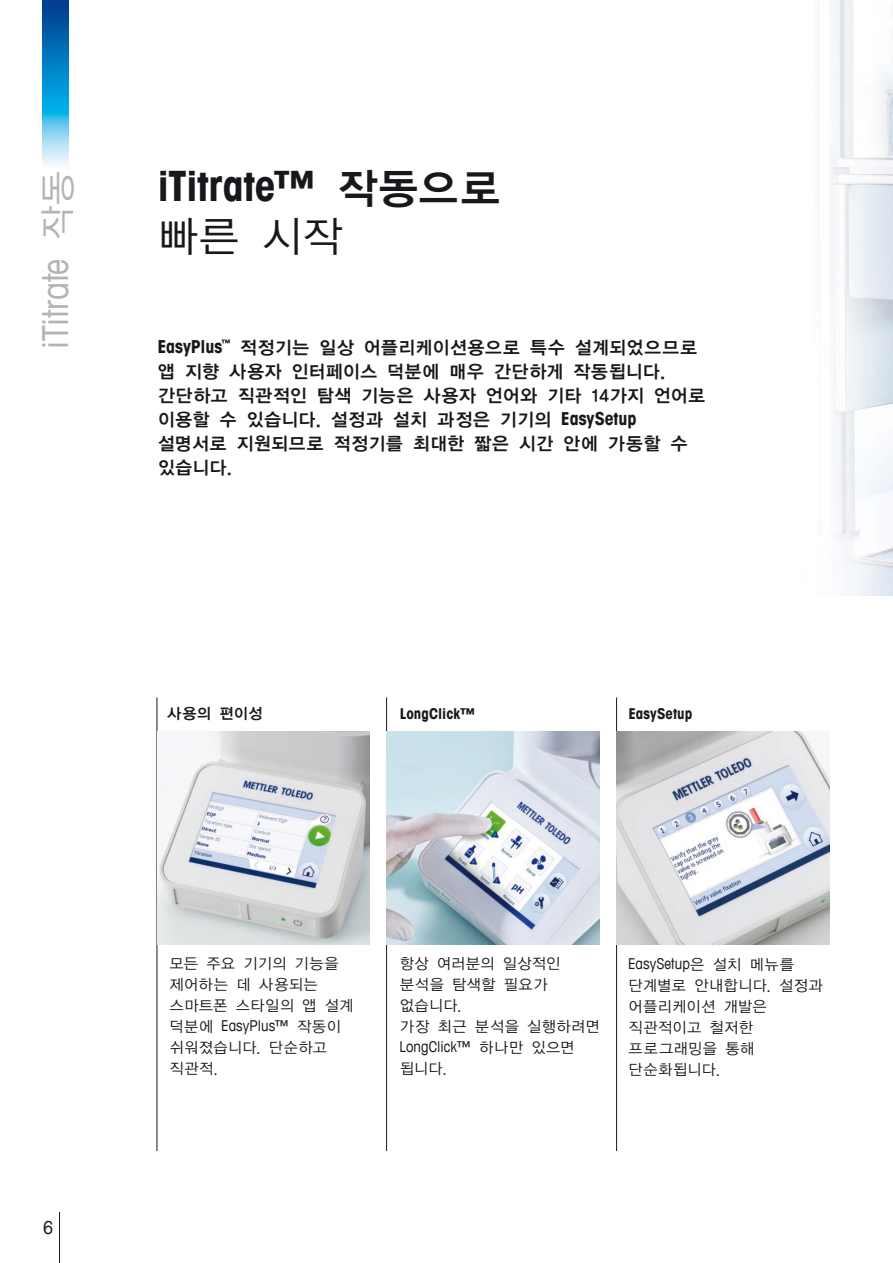
<style>
.page{position:relative;width:893px;height:1263px;background:#fff}
.page>*{position:absolute;margin:0;border:0;box-sizing:border-box;transform-origin:0 0}
._1_Title_Bold_28_32{font:700 condensed 42px "Avant Garde Com";letter-spacing:-.005em;color:#1a171c}
._2_Title_Book_28_32{font:42px "YDIYGO120 KS Cpc EUC H";color:#1a171c}
.t1{font:condensed 36px "Avant Garde Com";letter-spacing:-.01em;color:#b1b3b4}
._10_Lead_with_bullet{font:18px/24px "YDIYGO140 KS Cpc EUC H";letter-spacing:-.035em;color:#1a171c}
.t2{font:condensed 18px "Avant Garde Com";color:#1a171c}
._10_Lead_with_bullet-2{font:15px/21px "YDIYGO120 KS Cpc EUC H";letter-spacing:-.025em;color:#1a171c}
._12_Running_Text_10{font:700 condensed 15px "Avant Garde Com";letter-spacing:.005em;color:#1a171c}
._12_Running_Text_10-2{font:15px "YDIYGO140 KS Cpc EUC H";letter-spacing:-.03em;color:#1a171c}
.s1{font-family:"YDIYGO120 KS Cpc EUC H";font-stretch:normal}
.s2{font-family:"YDIYGO140 KS Cpc EUC H";font-weight:400;font-stretch:normal}
.s3{font-family:"Avant Garde Com";font-weight:700;font-stretch:condensed}
.s4{font-family:"Avant Garde Com";font-stretch:condensed}
</style>
<div class="page">
<hr style="left:59px;top:1212px;width:1px;height:51px;background:#1a171c">
<img style="left:43px;top:0;width:25px;height:166px">
<hr style="left:157px;top:697px;width:1px;height:454px;background:#1a171c">
<hr style="left:386px;top:697px;width:1px;height:454px;background:#1a171c">
<hr style="left:616px;top:697px;width:1px;height:454px;background:#1a171c">
<img style="left:387px;top:731px;width:212px;height:213px">
<img style="left:157px;top:731px;width:213px;height:213px">
<img style="left:617px;top:731px;width:212px;height:213px">
<img style="left:831px;top:0;width:62px;height:595px">
<p class="t1" style="left:33px;top:349px;width:180px;rotate:-90deg">iTitrate <span class="s1">작동</span></p>
<p class="_1_Title_Bold_28_32" style="left:157px;top:158px;width:346px">iTitrate™ <span class="s2">작동으로</span></p>
<p class="_2_Title_Book_28_32" style="left:157px;top:215px;width:188px">빠른 시작</p>
<p class="_10_Lead_with_bullet" style="left:157px;top:336px;width:550px"><span class="s3">EasyPlus</span><sup>™</sup> 적정기는 일상 어플리케이션용으로 특수 설계되었으므로 앱 지향 사용자 인터페이스 덕분에 매우 간단하게 작동됩니다. 간단하고 직관적인 탐색 기능은 사용자 언어와 기타 14가지 언어로 이용할 수 있습니다. 설정과 설치 과정은 기기의 <span class="s3">EasySetup </span>설명서로 지원되므로 적정기를 최대한 짧은 시간 안에 가동할 수 있습니다.</p>
<p class="_12_Running_Text_10-2" style="left:167px;top:706px;width:98px">사용의 편이성</p>
<p class="_12_Running_Text_10" style="left:400px;top:704px;width:77px">LongClick™</p>
<p class="_12_Running_Text_10" style="left:628px;top:704px;width:65px">EasySetup</p>
<p class="t2" style="left:43px;top:1216px;width:12px">6</p>
<p class="_10_Lead_with_bullet-2" style="left:169px;top:953px;width:186px">모든 주요 기기의 기능을 제어하는 데 사용되는 스마트폰 스타일의 앱 설계 덕분에 <span class="s4">EasyPlus™</span> 작동이 쉬워졌습니다. 단순하고 직관적.</p>
<p class="_10_Lead_with_bullet-2" style="left:399px;top:953px;width:163px">항상 여러분의 일상적인 분석을 탐색할 필요가 없습니다.</p>
<p class="_10_Lead_with_bullet-2" style="left:399px;top:1016px;width:202px">가장 최근 분석을 실행하려면<br><span class="s4">LongClick™</span> 하나만 있으면 됩니다.</p>
<p class="_10_Lead_with_bullet-2" style="left:628px;top:954px;width:196px"><span class="s4">EasySetup</span>은 설치 메뉴를 단계별로 안내합니다. 설정과 어플리케이션 개발은 직관적이고 철저한 프로그래밍을 통해 단순화됩니다.</p>
</div>
